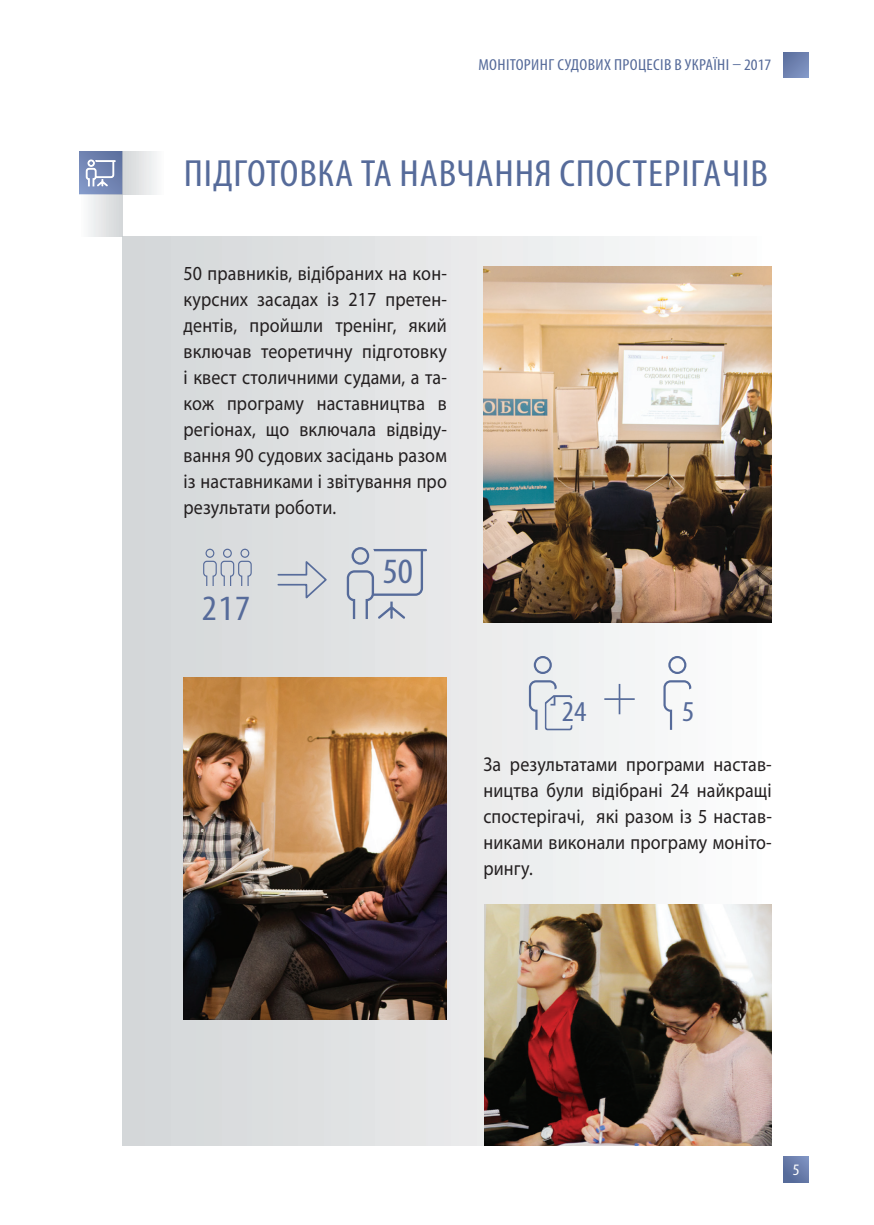
<style>
.page{position:relative;width:874px;height:1225px;background:#fff}
.page>*{position:absolute;margin:0;border:0;box-sizing:border-box;transform-origin:0 0}
.t1{font:condensed 38px "Myriad Pro";letter-spacing:.02em;color:#566b9a;scale:1.1 1}
.t2{font:condensed 35.8px "Myriad Pro";color:#566b9a;scale:1.1 1}
.t3{font:condensed 28.8px "Myriad Pro";color:#566b9a;scale:1.1 1}
.t4{font:20px/26px "Myriad Pro";letter-spacing:.01em;color:#231f20;text-align:justify;scale:.9 1}
.t5{font:condensed 16px "Myriad Pro";letter-spacing:.02em;color:#566b9a;scale:1.1 1}
.t6{font:condensed 16px "Myriad Pro";color:#fff;scale:1.1 1}
</style>
<div class="page">
<div style="left:782px;top:52px;width:26px;height:26px;background:linear-gradient(to right,#6477a5,#798ebc)"></div>
<div style="left:782px;top:1157px;width:26px;height:25px;background:linear-gradient(to right,#586c9b,#7285b4)"></div>
<div style="left:79px;top:152px;width:43px;height:42px;background:linear-gradient(to right,#7d91c0,#6579a7)"></div>
<div style="left:79px;top:194px;width:43px;height:43px;background:linear-gradient(to right,#fefefe,#d3d6d7)"></div>
<div style="left:122px;top:237px;width:649px;height:908px;background:linear-gradient(to right,#d2d4d6,#fdfdfd)"></div>
<div style="left:122px;top:152px;width:42px;height:42px;background:linear-gradient(to right,#d2d5d7,#fbfbfb)"></div>
<img style="left:483px;top:267px;width:288px;height:355px">
<img style="left:183px;top:677px;width:263px;height:342px">
<img style="left:484px;top:904px;width:287px;height:241px">
<svg style="left:533px;top:656px;width:18px;height:18px"></svg>
<svg style="left:528px;top:680px;width:44px;height:50px;background:#d6dbe3"></svg>
<svg style="left:663px;top:680px;width:28px;height:50px"></svg>
<svg style="left:668px;top:656px;width:18px;height:18px"></svg>
<svg style="left:346px;top:547px;width:81px;height:72px;background:#cfd3da"></svg>
<svg style="left:86px;top:159px;width:30px;height:28px"></svg>
<svg style="left:203px;top:548px;width:48px;height:38px;background:#c3c8d2"></svg>
<svg style="left:276px;top:558px;width:52px;height:43px;background:#cfd3d9"></svg>
<hr style="left:604px;top:698px;width:30px;height:2px;background:#566b9a">
<hr style="left:618px;top:684px;width:2px;height:30px;background:#566b9a">
<p class="t5" style="left:478px;top:55px;width:267px">МОНІТОРИНГ СУДОВИХ ПРОЦЕСІВ В УКРАЇНІ – 2017</p>
<h1 class="t1" style="left:184px;top:151px;width:532px">ПІДГОТОВКА ТА НАВЧАННЯ СПОСТЕРІГАЧІВ</h1>
<p class="t4" style="left:183px;top:260px;width:294px">50 правників, відібраних на кон&shy;курсних засадах із 217 претен&shy;дентів, пройшли тренінг, який включав теоретичну підготовку і квест столичними судами, а та&shy;кож програму наставництва в регіонах, що включала відвіду&shy;вання 90 судових засідань разом із наставниками і звітування про результати роботи.</p>
<h2 class="t2" style="left:202px;top:586px;width:46px">217</h2>
<h2 class="t2" style="left:382px;top:549px;width:29px">50</h2>
<h3 class="t3" style="left:561px;top:694px;width:24px">24</h3>
<h3 class="t3" style="left:681px;top:694px;width:13px">5</h3>
<p class="t4" style="left:483px;top:751px;width:322px">За результатами програми настав&shy;ництва були відібрані 24 найкращі спостерігачі, які разом із 5 настав&shy;никами виконали програму моніто&shy;рингу.</p>
<p class="t6" style="left:792px;top:1160px;width:8px">5</p>
</div>
